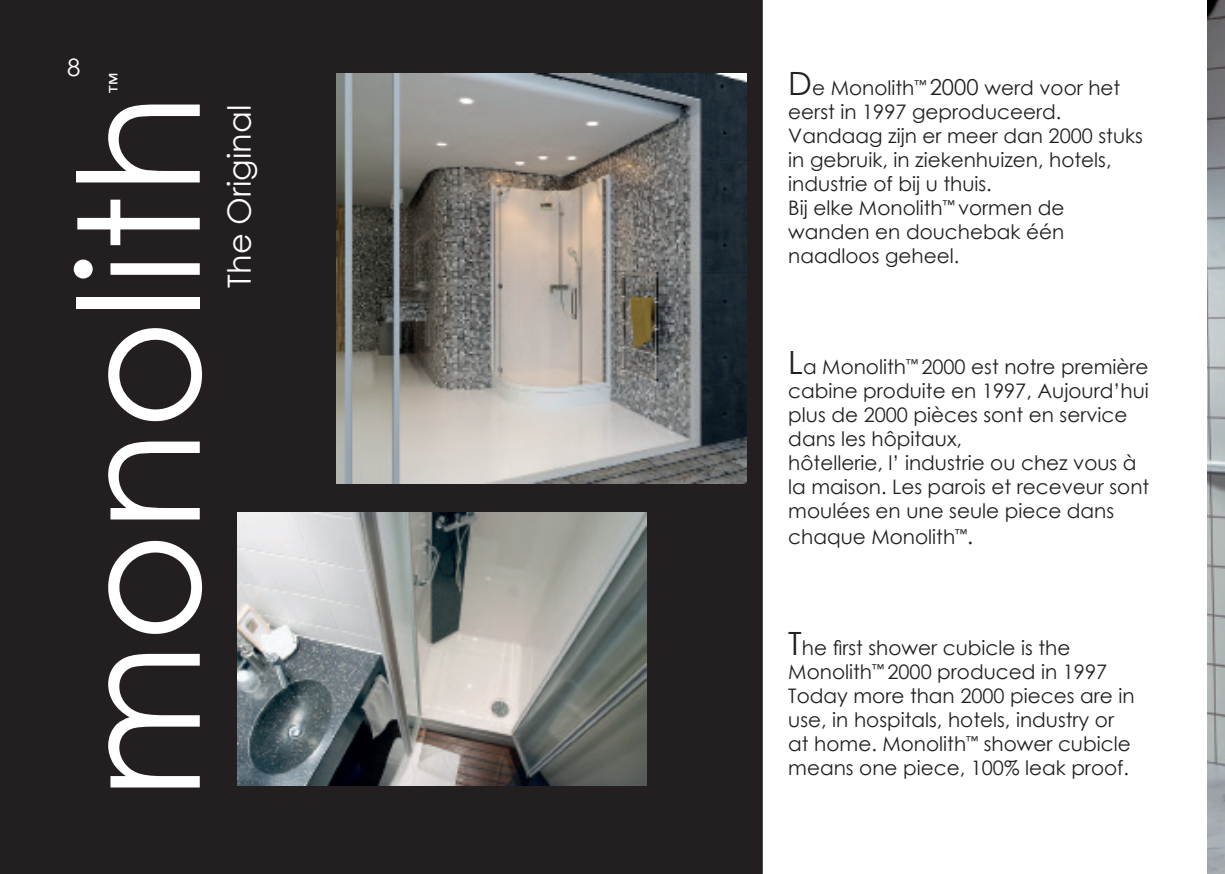
<style>
.page{position:relative;width:1225px;height:874px;background:#fff}
.page>*{position:absolute;margin:0;border:0;box-sizing:border-box;transform-origin:0 0}
.t1{font:168px "Century Gothic";color:#fff}
.t2{font:32px "Century Gothic";color:#fff}
.t3{font:24px "Century Gothic";color:#fff}
.t4{font:20px/24px "Century Gothic";color:#231f20}
.t5{font:20px "Century Gothic";color:#fff}
.s1{font-size:32px}
.s2{font-size:22px}
</style>
<div class="page">
<div style="left:1px;top:1px;width:761px;height:871px;background:#231f20"></div>
<img style="left:336px;top:74px;width:410px;height:409px">
<img style="left:237px;top:512px;width:409px;height:273px">
<img style="left:1208px;top:0;width:17px;height:873px">
<p class="t3" style="left:67px;top:51px;width:15px">8</p>
<p class="t5" style="left:103px;top:93px;width:21px;rotate:-90deg">™</p>
<h1 class="t1" style="left:22px;top:799px;width:708px;rotate:-90deg">monolith</h1>
<h2 class="t2" style="left:217px;top:287px;width:184px;rotate:-90deg">The Original</h2>
<p class="t4" style="left:788px;top:75px;width:356px"><span class="s1">D</span>e Monolith<sup>™</sup> <span class="s2">2000</span> werd voor het eerst in 1997 geproduceerd.<br>Vandaag zijn er meer dan 2000 stuks in gebruik, in ziekenhuizen, hotels, industrie of bij u thuis.<br>Bij elke Monolith<sup>™</sup> vormen de wanden en douchebak één naadloos geheel.</p>
<p class="t4" style="left:788px;top:354px;width:362px"><span class="s1">L</span>a Monolith<sup>™</sup> 2000 est notre première cabine produite en 1997, Aujourd’hui plus de 2000 pièces sont en service dans les hôpitaux,<br>hôtellerie, l’ industrie ou chez vous à la maison. Les parois et receveur sont moulées en une seule piece dans</p>
<p class="t4" style="left:788px;top:524px;width:186px">chaque Monolith<sup>™</sup><span class="s2">.</span></p>
<p class="t4" style="left:788px;top:635px;width:348px"><span class="s1">T</span>he first shower cubicle is the Monolith<sup>™</sup> 2000 produced in 1997<br>Today more than 2000 pieces are in use, in hospitals, hotels, industry or at home. Monolith<sup>™</sup> shower cubicle means one piece, 100% leak proof.</p>
</div>
